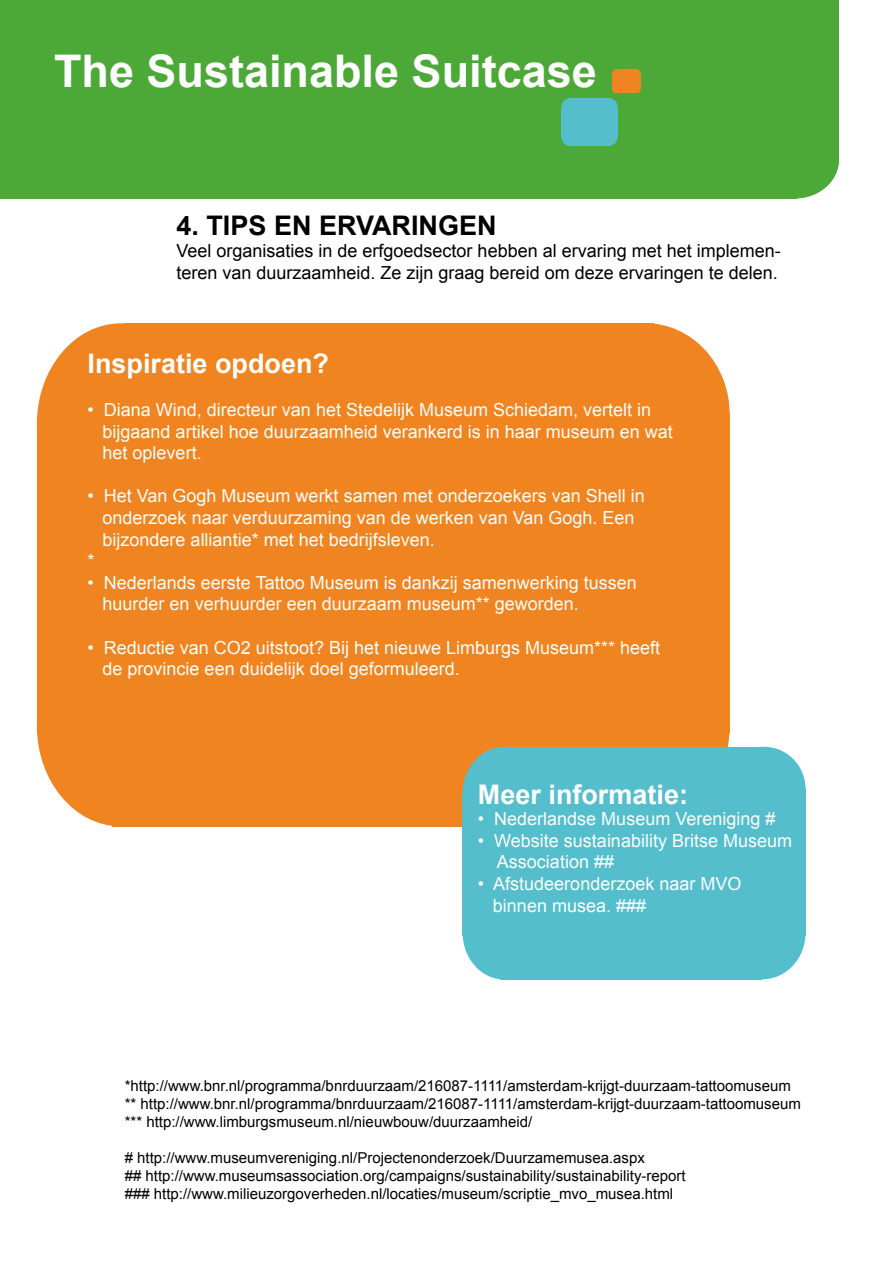
<style>
.page{position:relative;width:893px;height:1263px;background:#fff}
.page>*{position:absolute;margin:0;border:0;box-sizing:border-box;transform-origin:0 0}
.t1{font:700 45px "Arial";color:#fdfefd}
.t2{font:700 27px "Arial";color:#fdfefd}
.t3{font:700 27px "Arial";color:#000}
.t4{font:18px/21.6px "Arial";color:#fdfefd}
.t5{font:18px/21.6px "Arial";color:#000}
.t6{font:15px/18px "Arial";color:#000}
</style>
<div class="page">
<div style="left:0;top:0;width:839px;height:160px;background:#4da937"></div>
<div style="left:0;top:141px;width:796px;height:57px;background:#4da937"></div>
<div style="left:750px;top:120px;width:89px;height:78px;background:#4da937;border-radius:50%"></div>
<div style="left:561px;top:108px;width:47px;height:29px;background:#54becd"></div>
<div style="left:568px;top:99px;width:43px;height:14px;background:#54becd"></div>
<div style="left:561px;top:99px;width:14px;height:18px;background:#54becd;border-radius:50%"></div>
<div style="left:604px;top:99px;width:14px;height:17px;background:#54becd;border-radius:50%"></div>
<div style="left:606px;top:107px;width:12px;height:30px;background:#54becd"></div>
<div style="left:567px;top:131px;width:43px;height:14px;background:#54becd"></div>
<div style="left:603px;top:127px;width:15px;height:18px;background:#54becd;border-radius:50%"></div>
<div style="left:561px;top:127px;width:14px;height:18px;background:#54becd;border-radius:50%"></div>
<div style="left:612px;top:74px;width:24px;height:15px;background:#ef8421"></div>
<div style="left:616px;top:70px;width:22px;height:7px;background:#ef8421"></div>
<div style="left:612px;top:70px;width:7px;height:9px;background:#ef8421;border-radius:50%"></div>
<div style="left:634px;top:70px;width:7px;height:8px;background:#ef8421;border-radius:50%"></div>
<div style="left:635px;top:74px;width:6px;height:15px;background:#ef8421"></div>
<div style="left:615px;top:86px;width:22px;height:7px;background:#ef8421"></div>
<div style="left:634px;top:84px;width:7px;height:9px;background:#ef8421;border-radius:50%"></div>
<div style="left:612px;top:84px;width:7px;height:9px;background:#ef8421;border-radius:50%"></div>
<div style="left:37px;top:425px;width:569px;height:307px;background:#ef8421"></div>
<div style="left:125px;top:323px;width:529px;height:155px;background:#ef8421"></div>
<div style="left:37px;top:323px;width:168px;height:202px;background:#ef8421;border-radius:50%"></div>
<div style="left:561px;top:323px;width:169px;height:183px;background:#ef8421;border-radius:50%"></div>
<div style="left:588px;top:414px;width:142px;height:318px;background:#ef8421"></div>
<div style="left:112px;top:671px;width:530px;height:155px;background:#ef8421"></div>
<div style="left:555px;top:625px;width:175px;height:201px;background:#ef8421;border-radius:50%"></div>
<div style="left:37px;top:625px;width:168px;height:201px;background:#ef8421;border-radius:50%"></div>
<div style="left:463px;top:794px;width:281px;height:142px;background:#54becd"></div>
<div style="left:506px;top:747px;width:262px;height:71px;background:#54becd"></div>
<div style="left:463px;top:747px;width:83px;height:93px;background:#54becd;border-radius:50%"></div>
<div style="left:722px;top:747px;width:83px;height:84px;background:#54becd;border-radius:50%"></div>
<div style="left:735px;top:789px;width:70px;height:147px;background:#54becd"></div>
<div style="left:500px;top:908px;width:262px;height:71px;background:#54becd"></div>
<div style="left:719px;top:886px;width:86px;height:93px;background:#54becd;border-radius:50%"></div>
<div style="left:463px;top:886px;width:83px;height:93px;background:#54becd;border-radius:50%"></div>
<h1 class="t1" style="left:54px;top:41px;width:544px">The Sustainable Suitcase</h1>
<h2 class="t3" style="left:176px;top:208px;width:322px">4. TIPS EN ERVARINGEN</h2>
<p class="t5" style="left:176px;top:240px;width:606px">Veel organisaties in de erfgoedsector hebben al ervaring met het implemen&shy;teren van duurzaamheid. Ze zijn graag bereid om deze ervaringen te delen.</p>
<h2 class="t2" style="left:88px;top:346px;width:243px">Inspiratie opdoen?</h2>
<p class="t4" style="left:103px;top:399px;width:572px;text-indent:-15px">• Diana Wind, directeur van het Stedelijk Museum Schiedam, vertelt in bijgaand artikel hoe duurzaamheid verankerd is in haar museum en wat het oplevert.</p>
<p class="t4" style="left:88px;top:485px;width:559px">• Het Van Gogh Museum werkt samen met onderzoekers van Shell in</p>
<p class="t4" style="left:103px;top:507px;width:533px">onderzoek naar verduurzaming van de werken van Van Gogh. Een</p>
<p class="t4" style="left:103px;top:529px;width:334px">bijzondere alliantie* met het bedrijfsleven.</p>
<p class="t4" style="left:88px;top:550px;width:9px">*</p>
<p class="t4" style="left:103px;top:572px;width:536px;text-indent:-15px">• Nederlands eerste Tattoo Museum is dankzij samenwerking tussen huurder en verhuurder een duurzaam museum** geworden.</p>
<p class="t4" style="left:103px;top:637px;width:559px;text-indent:-15px">• Reductie van CO2 uitstoot? Bij het nieuwe Limburgs Museum*** heeft de provincie een duidelijk doel geformuleerd.</p>
<h2 class="t2" style="left:478px;top:776px;width:212px">Meer informatie:</h2>
<p class="t4" style="left:478px;top:808px;width:299px">• Nederlandse Museum Vereniging #</p>
<p class="t4" style="left:497px;top:830px;width:297px;text-indent:-19px">• Website sustainability Britse Museum<br>Association ##</p>
<p class="t4" style="left:493px;top:873px;width:250px;text-indent:-15px">• Afstudeeronderzoek naar MVO binnen musea. ###</p>
<p class="t6" style="left:125px;top:1077px;width:678px">*http://www.bnr.nl/programma/bnrduurzaam/216087-1111/amsterdam-krijgt-duurzaam-tattoomuseum ** http://www.bnr.nl/programma/bnrduurzaam/216087-1111/amsterdam-krijgt-duurzaam-tattoomuseum *** http://www.limburgsmuseum.nl/nieuwbouw/duurzaamheid/</p>
<p class="t6" style="left:125px;top:1149px;width:563px"># http://www.museumvereniging.nl/Projectenonderzoek/Duurzamemusea.aspx<br>## http://www.museumsassociation.org/campaigns/sustainability/sustainability-report ### http://www.milieuzorgoverheden.nl/locaties/museum/scriptie_mvo_musea.html</p>
</div>
